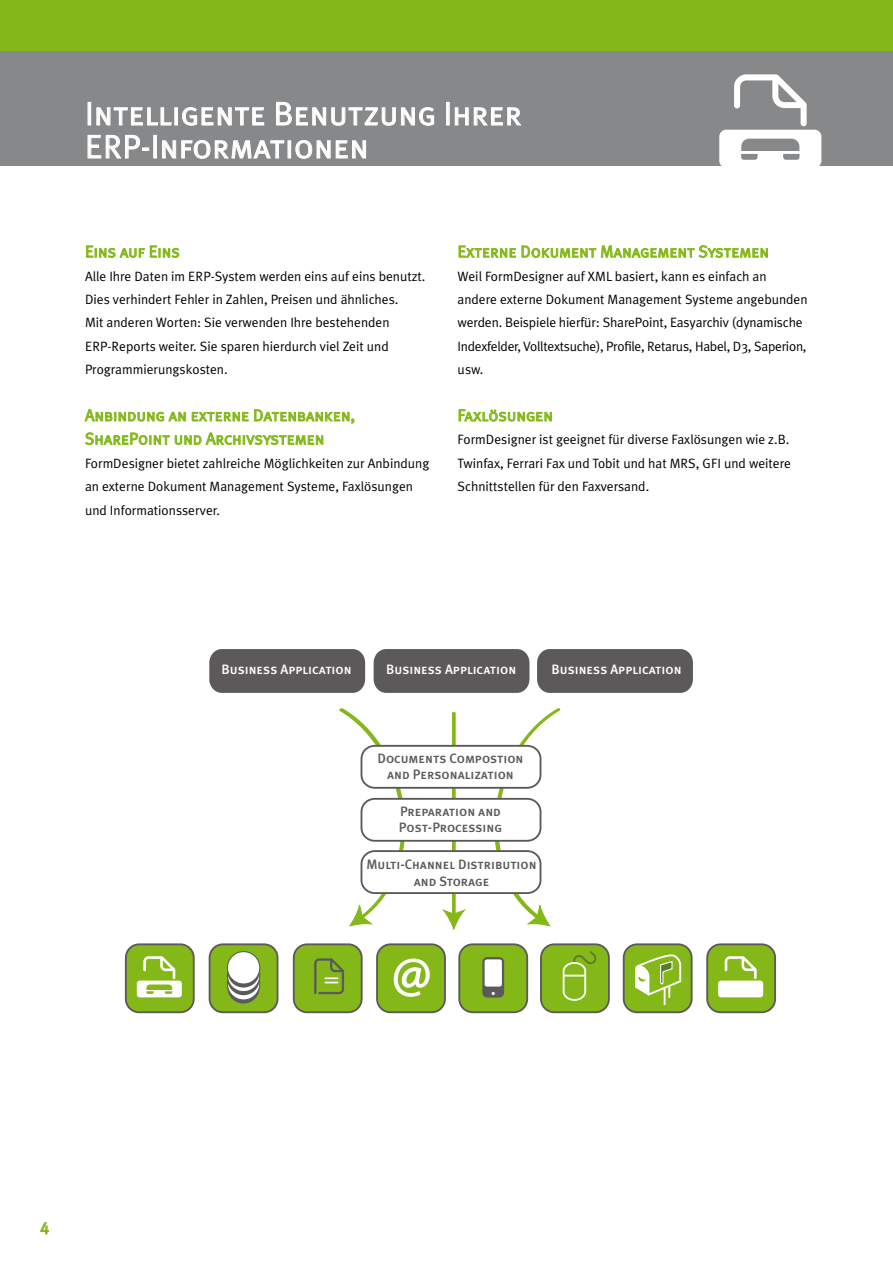
<style>
.page{position:relative;width:893px;height:1263px;background:#fff}
.page>*{position:absolute;margin:0;border:0;box-sizing:border-box;transform-origin:0 0}
.t1{font:33px/33px "Meta Plus Normal Caps";letter-spacing:.005em;color:#fff}
.t2{font:16.5px/23.4px "Meta Plus Normal Caps";letter-spacing:.005em;color:#84b819}
.t3{font:13.65px/16.4px "Meta Plus Medium Caps";color:#5b595a;text-align:center}
.t4{font:13.65px "Meta Plus Medium Caps";color:#fff}
.t5{font:13.5px/23.4px "Meta Plus Normal";color:#000}
</style>
<div class="page">
<div style="left:0;top:0;width:893px;height:51px;background:#84b819"></div>
<div style="left:0;top:51px;width:893px;height:115px;background:#87888a"></div>
<svg style="left:40px;top:1222px;width:9px;height:12px"></svg>
<div style="left:446px;top:102px;width:3px;height:23px;border:1px solid #fff"></div>
<svg style="left:455px;top:107px;width:66px;height:18px"></svg>
<svg style="left:88px;top:102px;width:346px;height:57px"></svg>
<svg style="left:86px;top:245px;width:93px;height:13px"></svg>
<svg style="left:84px;top:409px;width:270px;height:36px"></svg>
<svg style="left:459px;top:245px;width:309px;height:13px"></svg>
<svg style="left:459px;top:409px;width:93px;height:13px"></svg>
<svg style="left:452px;top:712px;width:4px;height:196px"></svg>
<svg style="left:442px;top:908px;width:24px;height:22px"></svg>
<svg style="left:339px;top:708px;width:66px;height:219px"></svg>
<svg style="left:494px;top:708px;width:66px;height:219px"></svg>
<div style="left:294px;top:944px;width:68px;height:68px;background:#84b819;border-radius:13px"></div>
<div style="left:293px;top:943px;width:70px;height:70px;border:2px solid #5b595a;border-radius:13px"></div>
<svg style="left:314px;top:958px;width:30px;height:36px"></svg>
<div style="left:459px;top:944px;width:68px;height:68px;background:#84b819;border-radius:13px"></div>
<div style="left:458px;top:943px;width:70px;height:70px;border:2px solid #5b595a;border-radius:13px"></div>
<svg style="left:482px;top:957px;width:22px;height:40px"></svg>
<svg style="left:485px;top:959px;width:17px;height:27px"></svg>
<div style="left:541px;top:944px;width:68px;height:68px;background:#84b819;border-radius:13px"></div>
<div style="left:540px;top:943px;width:70px;height:70px;border:2px solid #5b595a;border-radius:13px"></div>
<svg style="left:562px;top:951px;width:34px;height:50px"></svg>
<div style="left:624px;top:944px;width:68px;height:68px;background:#84b819;border-radius:13px"></div>
<div style="left:623px;top:943px;width:70px;height:70px;border:2px solid #5b595a;border-radius:13px"></div>
<svg style="left:635px;top:954px;width:47px;height:51px"></svg>
<div style="left:707px;top:944px;width:68px;height:68px;background:#84b819;border-radius:13px"></div>
<div style="left:706px;top:943px;width:70px;height:70px;border:2px solid #5b595a;border-radius:13px"></div>
<div style="left:377px;top:944px;width:68px;height:68px;background:#84b819;border-radius:13px"></div>
<div style="left:376px;top:943px;width:70px;height:70px;border:2px solid #5b595a;border-radius:13px"></div>
<svg style="left:393px;top:958px;width:37px;height:39px"></svg>
<div style="left:210px;top:944px;width:67px;height:68px;background:#84b819;border-radius:13px"></div>
<div style="left:209px;top:943px;width:69px;height:70px;border:2px solid #5b595a;border-radius:13px"></div>
<svg style="left:226px;top:951px;width:35px;height:52px"></svg>
<div style="left:126px;top:944px;width:68px;height:68px;background:#84b819;border-radius:13px"></div>
<div style="left:125px;top:943px;width:70px;height:70px;border:2px solid #5b595a;border-radius:13px"></div>
<div style="left:210px;top:650px;width:154px;height:42px;background:#5b595a;border-radius:12px"></div>
<div style="left:209px;top:649px;width:156px;height:44px;border:2px solid #5b595a;border-radius:12px"></div>
<div style="left:375px;top:650px;width:154px;height:42px;background:#5b595a;border-radius:12px"></div>
<div style="left:374px;top:649px;width:155px;height:44px;border:2px solid #5b595a;border-radius:12px"></div>
<div style="left:361px;top:746px;width:179px;height:42px;background:#fff;border-radius:13px"></div>
<div style="left:361px;top:745px;width:180px;height:44px;border:2px solid #5b595a;border-radius:13px"></div>
<div style="left:361px;top:799px;width:179px;height:42px;background:#fff;border-radius:13px"></div>
<div style="left:361px;top:798px;width:180px;height:44px;border:2px solid #5b595a;border-radius:13px"></div>
<div style="left:361px;top:851px;width:179px;height:42px;background:#fff;border-radius:13px"></div>
<div style="left:361px;top:850px;width:180px;height:44px;border:2px solid #5b595a;border-radius:13px"></div>
<div style="left:538px;top:650px;width:154px;height:42px;background:#5b595a;border-radius:12px"></div>
<div style="left:537px;top:649px;width:156px;height:44px;border:2px solid #5b595a;border-radius:12px"></div>
<svg style="left:137px;top:956px;width:45px;height:41px"></svg>
<svg style="left:725px;top:956px;width:32px;height:23px"></svg>
<div style="left:718px;top:980px;width:45px;height:17px;background:#fff;border-radius:3px"></div>
<svg style="left:719px;top:74px;width:102px;height:92px"></svg>
<h1 class="t1" style="left:85px;top:97px;width:438px">Intelligente Benutzung Ihrer<br>ERP-Informationen</h1>
<p class="t2" style="left:85px;top:240px;width:96px">Eins auf Eins</p>
<p class="t5" style="left:85px;top:264px;width:342px">Alle Ihre Daten im ERP-System werden eins auf eins benutzt.<br>Dies verhindert Fehler in Zahlen, Preisen und ähnliches.<br>Mit anderen Worten: Sie verwenden Ihre bestehenden ERP-Reports weiter. Sie sparen hierdurch viel Zeit und Programmierungskosten.</p>
<p class="t2" style="left:85px;top:403px;width:271px">Anbindung an externe Datenbanken,<br>SharePoint und Archivsystemen</p>
<p class="t5" style="left:85px;top:451px;width:346px">FormDesigner bietet zahlreiche Möglichkeiten zur Anbindung an externe Dokument Management Systeme, Faxlösungen und Informationsserver.</p>
<p class="t2" style="left:458px;top:240px;width:313px">Externe Dokument Management Systemen</p>
<p class="t5" style="left:458px;top:264px;width:351px">Weil FormDesigner auf XML basiert, kann es einfach an andere externe Dokument Management Systeme angebunden werden. Beispiele hierfür: SharePoint, Easyarchiv (dynamische Indexfelder, Volltextsuche), Profile, Retarus, Habel, D3, Saperion, usw.</p>
<p class="t2" style="left:458px;top:403px;width:97px">Faxlösungen</p>
<p class="t5" style="left:458px;top:428px;width:335px;text-align:justify">FormDesigner ist geeignet für diverse Faxlösungen wie z.B.<br>Twinfax, Ferrari Fax und Tobit und hat MRS, GFI und weitere Schnittstellen für den Faxversand.</p>
<p class="t4" style="left:222px;top:662px;width:132px">Business Application</p>
<p class="t4" style="left:386px;top:662px;width:132px">Business Application</p>
<p class="t4" style="left:551px;top:662px;width:132px">Business Application</p>
<p class="t3" style="left:377px;top:750px;width:148px">Documents Compostion and Personalization</p>
<p class="t3" style="left:399px;top:803px;width:105px;text-align:left">Preparation and<br>Post-Processing</p>
<p class="t3" style="left:367px;top:856px;width:172px">Multi-Channel Distribution and Storage</p>
<p class="t2" style="left:40px;top:1216px;width:10px">4</p>
</div>
